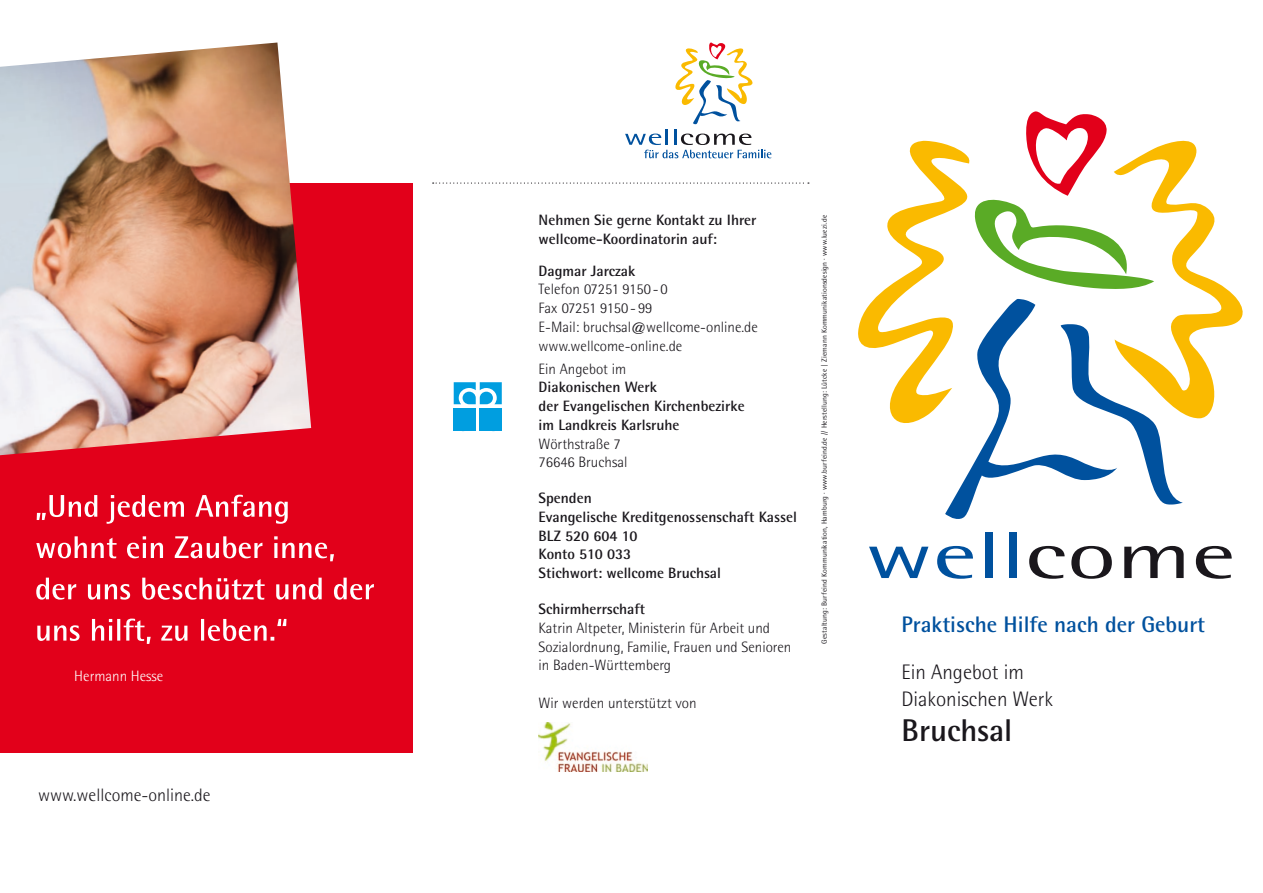
<style>
.page{position:relative;width:1263px;height:893px;background:#fff}
.page>*{position:absolute;margin:0;border:0;box-sizing:border-box;transform-origin:0 0}
.t1{font:700 31.5px "Rotis Semi Sans Std";color:#1a171c}
.t2{font:700 22.5px "Rotis Semi Sans Std";color:#00519e}
.t3{font:300 21px/27px "Rotis Semi Sans Std";color:#1a171c}
.t4{font:300 18px "Rotis Semi Sans Std";color:#1a171c}
.t5{font:300 15px/18.8px "Rotis Semi Sans Std";color:#1a171c}
.t6{font:700 15px/18.8px "Rotis Semi Sans Std";color:#1a171c}
.t7{font:300 15px "Rotis Semi Sans Std";color:#fff}
.t8{font:7.5px "Rotis Semi Sans Std";letter-spacing:.015em;color:#1a171c}
</style>
<div class="page">
<svg style="left:433px;top:182px;width:376px;height:2px"></svg>
<svg style="left:625px;top:43px;width:146px;height:115px"></svg>
<svg style="left:869px;top:547px;width:59px;height:31px"></svg>
<svg style="left:937px;top:546px;width:36px;height:33px"></svg>
<div style="left:985px;top:533px;width:8px;height:45px;background:#00519e"></div>
<div style="left:1009px;top:533px;width:7px;height:45px;background:#00519e"></div>
<svg style="left:1029px;top:546px;width:35px;height:33px"></svg>
<svg style="left:1071px;top:546px;width:41px;height:33px"></svg>
<svg style="left:1124px;top:546px;width:59px;height:32px"></svg>
<svg style="left:1196px;top:546px;width:36px;height:33px"></svg>
<svg style="left:858px;top:111px;width:385px;height:408px"></svg>
<div style="left:0;top:183px;width:412px;height:570px;background:#e2001a"></div>
<svg style="left:37px;top:619px;width:249px;height:25px"></svg>
<svg style="left:36px;top:578px;width:338px;height:22px"></svg>
<svg style="left:36px;top:536px;width:298px;height:25px"></svg>
<svg style="left:37px;top:495px;width:251px;height:29px"></svg>
<img style="left:0;top:43px;width:311px;height:412px">
<img style="left:539px;top:722px;width:108px;height:49px">
<svg style="left:454px;top:382px;width:48px;height:22px"></svg>
<div style="left:454px;top:408px;width:22px;height:22px;background:#009ee0"></div>
<div style="left:480px;top:408px;width:22px;height:22px;background:#009ee0"></div>
<p class="t7" style="left:74px;top:667px;width:90px">Hermann Hesse</p>
<p class="t4" style="left:38px;top:784px;width:174px">www.wellcome-online.de</p>
<p class="t6" style="left:539px;top:211px;width:219px">Nehmen Sie gerne Kontakt zu Ihrer wellcome-Koordinatorin auf:</p>
<p class="t6" style="left:539px;top:261px;width:98px">Dagmar Jarczak</p>
<p class="t5" style="left:539px;top:280px;width:221px">Telefon 07251 9150- 0<br>Fax 07251 9150- 99<br>E-Mail: bruchsal@wellcome-online.de www.wellcome-online.de</p>
<p class="t5" style="left:539px;top:359px;width:89px">Ein Angebot im</p>
<p class="t6" style="left:539px;top:378px;width:207px">Diakonischen Werk<br>der Evangelischen Kirchenbezirke im Landkreis Karlsruhe</p>
<p class="t5" style="left:539px;top:434px;width:90px">Wörthstraße 7<br>76646 Bruchsal</p>
<p class="t6" style="left:539px;top:489px;width:260px">Spenden<br>Evangelische Kreditgenossenschaft Kassel<br>BLZ 520 604 10<br>Konto 510 033<br>Stichwort: wellcome Bruchsal</p>
<p class="t6" style="left:539px;top:599px;width:108px">Schirmherrschaft</p>
<p class="t5" style="left:539px;top:618px;width:254px">Katrin Altpeter, Ministerin für Arbeit und<br>Sozialordnung, Familie, Frauen und Senioren in Baden-Württemberg</p>
<p class="t5" style="left:539px;top:693px;width:159px">Wir werden unterstützt von</p>
<p class="t8" style="left:820px;top:644px;width:430px;rotate:-90deg">Gestaltung: Burfeind Kommunikation, Hamburg · www.burfeind.de // Herstellung: Lütcke | Ziemann Kommunikationsdesign · www.luezi.de</p>
<h2 class="t2" style="left:901px;top:611px;width:305px">Praktische Hilfe nach der Geburt</h2>
<h3 class="t3" style="left:901px;top:659px;width:153px">Ein Angebot im<br>Diakonischen Werk</h3>
<h1 class="t1" style="left:901px;top:711px;width:112px">Bruchsal</h1>
</div>
